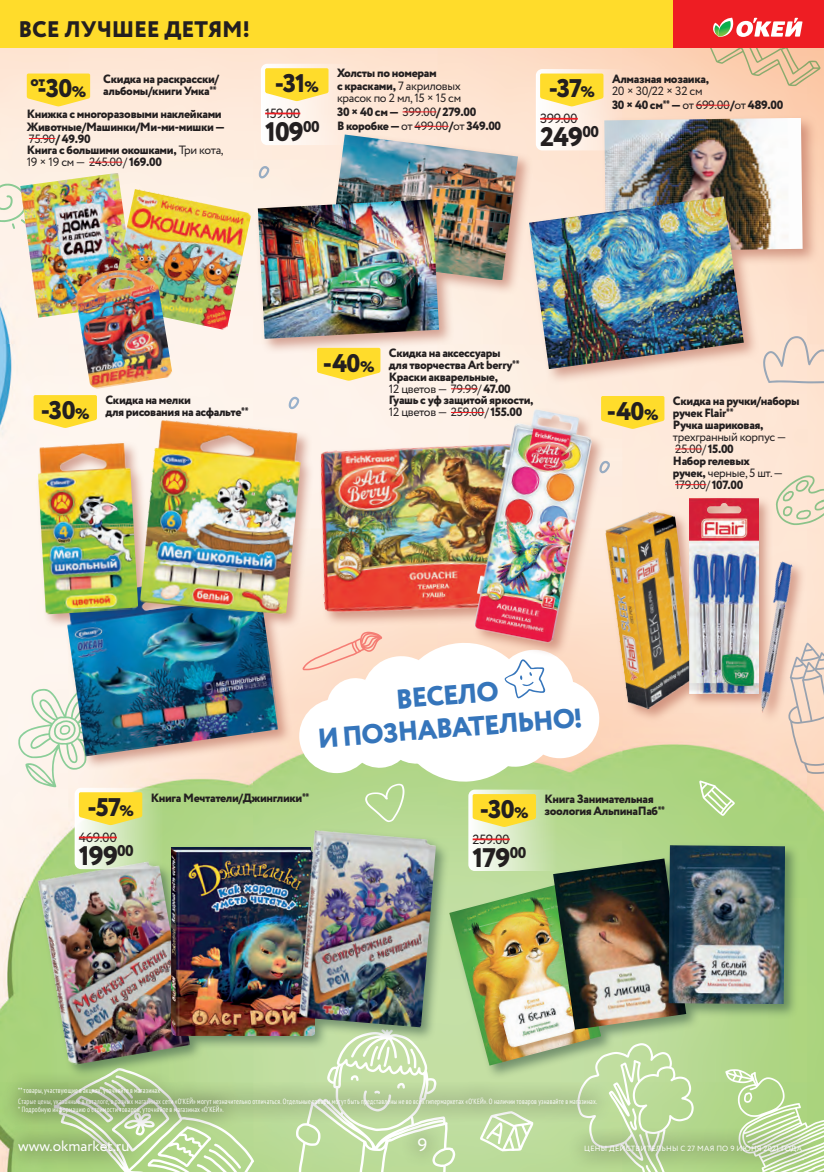
<style>
.page{position:relative;width:824px;height:1172px;background:#fff}
.page>*{position:absolute;margin:0;border:0;box-sizing:border-box;transform-origin:0 0}
.t1{font:800 27.3px/32.5px "Circe";color:#3575bb;text-align:center}
.t2{font:800 26.85px "Circe";letter-spacing:-.03em;color:#231f20}
.t3{font:800 25.5px "Circe";letter-spacing:-.03em;color:#231f20}
.t4{font:800 22.5px "Circe";letter-spacing:-.005em;color:#231f20}
.t5{font:18px "Circe";color:#fff}
.t6{font:15px "Circe";color:#fff}
.t7{font:800 14.85px "Circe";color:#231f20}
.t8{font:13.35px "Circe";letter-spacing:-.03em;color:#231f20}
.t9{font:800 12px/11.9px "Circe";letter-spacing:-.03em;color:#231f20}
.t10{font:12px/11.9px "Circe";letter-spacing:-.03em;color:#231f20}
.t11{font:condensed 7.5px/7.5px "PT Sans";letter-spacing:.03em;color:#fff;scale:.9 1}
.t12{font:7.5px "Circe";letter-spacing:.03em;color:#fff}
.s1{font-size:15.3px}
.s2{font-family:"PT Sans";font-weight:700;font-stretch:condensed}
.s3{font-weight:400}
.s4{font-weight:800}
</style>
<div class="page">
<img style="left:0;top:48px;width:823px;height:1124px">
<svg style="left:605px;top:461px;width:4px;height:12px"></svg>
<svg style="left:288px;top:397px;width:11px;height:12px"></svg>
<svg style="left:818px;top:336px;width:5px;height:47px"></svg>
<svg style="left:0;top:182px;width:20px;height:47px"></svg>
<svg style="left:296px;top:1078px;width:159px;height:94px;background:#c4e0a6"></svg>
<svg style="left:788px;top:712px;width:35px;height:62px;background:#f2d4bf"></svg>
<svg style="left:54px;top:1078px;width:200px;height:94px"></svg>
<svg style="left:479px;top:1139px;width:54px;height:12px"></svg>
<svg style="left:775px;top:475px;width:48px;height:50px;background:#e7dec4"></svg>
<svg style="left:577px;top:1080px;width:116px;height:92px;background:#c5e0a7"></svg>
<svg style="left:698px;top:780px;width:36px;height:36px"></svg>
<div style="left:254px;top:132px;width:278px;height:222px;background:#af5b48;opacity:.53"></div>
<img style="left:329px;top:135px;width:188px;height:145px">
<img style="left:258px;top:199px;width:181px;height:140px">
<svg style="left:261px;top:64px;width:97px;height:81px"></svg>
<hr style="left:265px;top:113px;width:35px;height:1px;background:#ee1d23">
<svg style="left:265px;top:68px;width:63px;height:33px;background:#fedf44"></svg>
<hr style="left:402px;top:112px;width:34px;height:1px;background:#ee1d23">
<hr style="left:414px;top:126px;width:34px;height:1px;background:#ee1d23">
<div style="left:525px;top:114px;width:293px;height:271px;background:#af5b48;opacity:.53"></div>
<img style="left:604px;top:118px;width:198px;height:133px">
<img style="left:528px;top:196px;width:215px;height:173px">
<svg style="left:535px;top:69px;width:98px;height:81px"></svg>
<hr style="left:540px;top:118px;width:37px;height:2px;background:#ee1d23">
<svg style="left:540px;top:74px;width:63px;height:32px;background:#fede41"></svg>
<hr style="left:695px;top:105px;width:34px;height:1px;background:#ee1d23">
<div style="left:447px;top:842px;width:352px;height:238px;background:#2d4e3f;opacity:.53"></div>
<img style="left:450px;top:883px;width:151px;height:182px">
<img style="left:553px;top:858px;width:133px;height:171px">
<img style="left:668px;top:845px;width:116px;height:159px">
<div style="left:468px;top:789px;width:98px;height:82px;background:linear-gradient(to right,#fff,#b5d78f);border-radius:6px"></div>
<hr style="left:472px;top:838px;width:37px;height:2px;background:#ee1d23">
<svg style="left:297px;top:632px;width:303px;height:195px"></svg>
<div style="left:36px;top:828px;width:414px;height:250px;background:#2d4e3f;opacity:.53"></div>
<img style="left:38px;top:860px;width:152px;height:205px">
<img style="left:172px;top:847px;width:142px;height:188px">
<img style="left:299px;top:830px;width:137px;height:197px">
<svg style="left:75px;top:788px;width:97px;height:81px;background:#cae2b0"></svg>
<hr style="left:79px;top:836px;width:38px;height:2px;background:#ee1d23">
<svg style="left:18px;top:685px;width:124px;height:140px;background:#f8ecbb"></svg>
<div style="left:35px;top:417px;width:279px;height:353px;background:#af5b48;opacity:.53"></div>
<img style="left:63px;top:570px;width:216px;height:186px">
<img style="left:36px;top:443px;width:102px;height:171px">
<img style="left:140px;top:420px;width:163px;height:196px">
<svg style="left:34px;top:395px;width:63px;height:33px;background:#fedf43"></svg>
<div style="left:602px;top:496px;width:204px;height:230px;background:#af5b48;opacity:.53"></div>
<img style="left:603px;top:509px;width:96px;height:202px">
<img style="left:689px;top:499px;width:69px;height:195px">
<img style="left:713px;top:559px;width:110px;height:153px">
<svg style="left:600px;top:396px;width:64px;height:33px;background:#fedd40"></svg>
<svg style="left:674px;top:449px;width:27px;height:1px"></svg>
<hr style="left:674px;top:484px;width:32px;height:1px;background:#ee1d23">
<div style="left:318px;top:407px;width:287px;height:250px;background:#af5b48;opacity:.53"></div>
<img style="left:307px;top:427px;width:162px;height:204px">
<img style="left:469px;top:404px;width:127px;height:241px">
<svg style="left:317px;top:348px;width:63px;height:33px;background:#fede44"></svg>
<svg style="left:450px;top:388px;width:27px;height:1px"></svg>
<hr style="left:450px;top:412px;width:34px;height:1px;background:#ee1d23">
<img style="left:20px;top:173px;width:116px;height:145px">
<img style="left:110px;top:189px;width:141px;height:141px">
<img style="left:72px;top:264px;width:101px;height:126px">
<svg style="left:27px;top:74px;width:63px;height:32px;background:#fedd3f"></svg>
<svg style="left:29px;top:138px;width:26px;height:1px"></svg>
<hr style="left:89px;top:162px;width:33px;height:1px;background:#ee1d23">
<div style="left:671px;top:0;width:152px;height:48px;background:#ee1d23"></div>
<svg style="left:703px;top:17px;width:117px;height:69px"></svg>
<div style="left:0;top:1079px;width:615px;height:60px;background:#231f20;opacity:.5"></div>
<div style="left:0;top:1122px;width:147px;height:48px;background:#231f20;opacity:.5"></div>
<div style="left:399px;top:1119px;width:46px;height:50px;background:#231f20;opacity:.5"></div>
<div style="left:566px;top:1125px;width:253px;height:46px;background:#231f20;opacity:.5"></div>
<div style="left:0;top:0;width:671px;height:48px;background:#ffdc2b"></div>
<div style="left:1px;top:1070px;width:178px;height:43px;background:#231f20;opacity:.5"></div>
<svg style="left:725px;top:1069px;width:99px;height:103px;background:#bcd99c"></svg>
<h3 class="t4" style="left:18px;top:14px;width:233px">ВСЕ ЛУЧШЕЕ ДЕТЯМ!</h3>
<h3 class="t3" style="left:38px;top:71px;width:50px">-30<span class="s1">%</span></h3>
<p class="t9" style="left:103px;top:73px;width:117px">Скидка на раскрасски/ альбомы/книги Умка<span class="s2">**</span></p>
<p class="t9" style="left:27px;top:109px;width:200px">Книжка с многоразовыми наклейками<br>Животные/Машинки/Ми-ми-мишки —<br><span class="s3">75.90</span>/ 49.90<br>Книга с большими окошками, <span class="s3">Три кота,<br>19 × 19 см — 245.00/</span> 169.00</p>
<p class="t7" style="left:31px;top:71px;width:16px">от</p>
<h3 class="t3" style="left:274px;top:66px;width:46px">-31<span class="s1">%</span></h3>
<p class="t10" style="left:337px;top:68px;width:126px"><span class="s4">Холсты по номерам<br>с красками,</span> 7 акриловых красок по 2 мл, 15 × 15 см</p>
<p class="t9" style="left:337px;top:105px;width:165px;line-height:14.4px">30 × 40 см — <span class="s3">399.00</span>/ 279.00<br>В коробке — <span class="s3">от 499.00</span>/<span class="s3">от</span> 349.00</p>
<p class="t8" style="left:265px;top:104px;width:37px">159.00</p>
<h2 class="t2" style="left:265px;top:114px;width:56px">109<sup>00</sup></h2>
<h3 class="t3" style="left:548px;top:71px;width:48px">-37<span class="s1">%</span></h3>
<p class="t9" style="left:611px;top:73px;width:98px">Алмазная мозаика,</p>
<p class="t10" style="left:611px;top:84px;width:173px;line-height:14.4px">20 × 30/22 × 32 см<br><span class="s4">30 × 40 см</span><span class="s2">**</span> <span class="s4">—</span> от 699.00<span class="s4">/</span>от <span class="s4">489.00</span></p>
<p class="t8" style="left:540px;top:110px;width:39px">399.00</p>
<h2 class="t2" style="left:540px;top:119px;width:60px">249<sup>00</sup></h2>
<h3 class="t3" style="left:323px;top:345px;width:53px">-40<span class="s1">%</span></h3>
<p class="t9" style="left:389px;top:348px;width:146px">Скидка на аксессуары<br>для творчества Art berry<span class="s2">**<br></span>Краски акварельные,<br><span class="s3">12 цветов — 79.99/</span> 47.00<br>Гуашь с уф защитой яркости,<br><span class="s3">12 цветов — 259.00/</span> 155.00</p>
<h3 class="t3" style="left:41px;top:393px;width:50px">-30<span class="s1">%</span></h3>
<p class="t9" style="left:105px;top:395px;width:144px">Скидка на мелки<br>для рисования на асфальте<span class="s2">**</span></p>
<h3 class="t3" style="left:606px;top:394px;width:53px">-40<span class="s1">%</span></h3>
<p class="t9" style="left:672px;top:396px;width:128px">Скидка на ручки/наборы ручек Flair<span class="s2">**<br></span>Ручка шариковая,</p>
<p class="t10" style="left:672px;top:431px;width:115px">трехгранный корпус —<br>25.00/ <span class="s4">15.00<br>Набор гелевых<br>ручек,</span> черные, 5 шт. —<br>179.00/ <span class="s4">107.00</span></p>
<h1 class="t1" style="left:314px;top:690px;width:266px;rotate:-4deg">ВЕСЕЛО<br>И ПОЗНАВАТЕЛЬНО!</h1>
<h3 class="t3" style="left:87px;top:790px;width:48px">-57<span class="s1">%</span></h3>
<p class="t9" style="left:151px;top:792px;width:160px">Книга Мечтатели/Джинглики<span class="s2">**</span></p>
<h3 class="t3" style="left:479px;top:792px;width:50px">-30<span class="s1">%</span></h3>
<p class="t9" style="left:544px;top:794px;width:122px">Книга Занимательная зоология АльпинаПаб<span class="s2">**</span></p>
<p class="t8" style="left:79px;top:828px;width:39px">469.00</p>
<h2 class="t2" style="left:79px;top:838px;width:56px">199<sup>00</sup></h2>
<p class="t8" style="left:472px;top:830px;width:39px">259.00</p>
<h2 class="t2" style="left:472px;top:839px;width:55px">179<sup>00</sup></h2>
<p class="t11" style="left:18px;top:1087px;width:159px">** товары, участвующие в акциях, уточняйте в магазинах</p>
<p class="t11" style="left:18px;top:1097px;width:644px">Старые цены, указанные в каталоге, в разных магазинах сети «О’КЕЙ» могут незначительно отличаться. Отдельные товары могут быть представлены не во всех гипермаркетах «О’КЕЙ». О наличии товаров узнавайте в магазинах. * Подробную информацию о стоимости товаров, уточняйте в магазинах «О’КЕЙ».</p>
<p class="t6" style="left:18px;top:1135px;width:113px">www.okmarket.ru</p>
<h3 class="t5" style="left:417px;top:1132px;width:11px">9</h3>
<p class="t12" style="left:584px;top:1143px;width:219px">ЦЕНЫ ДЕЙСТВИТЕЛЬНЫ с 27 мая по 9 и юня 2021 года</p>
</div>
